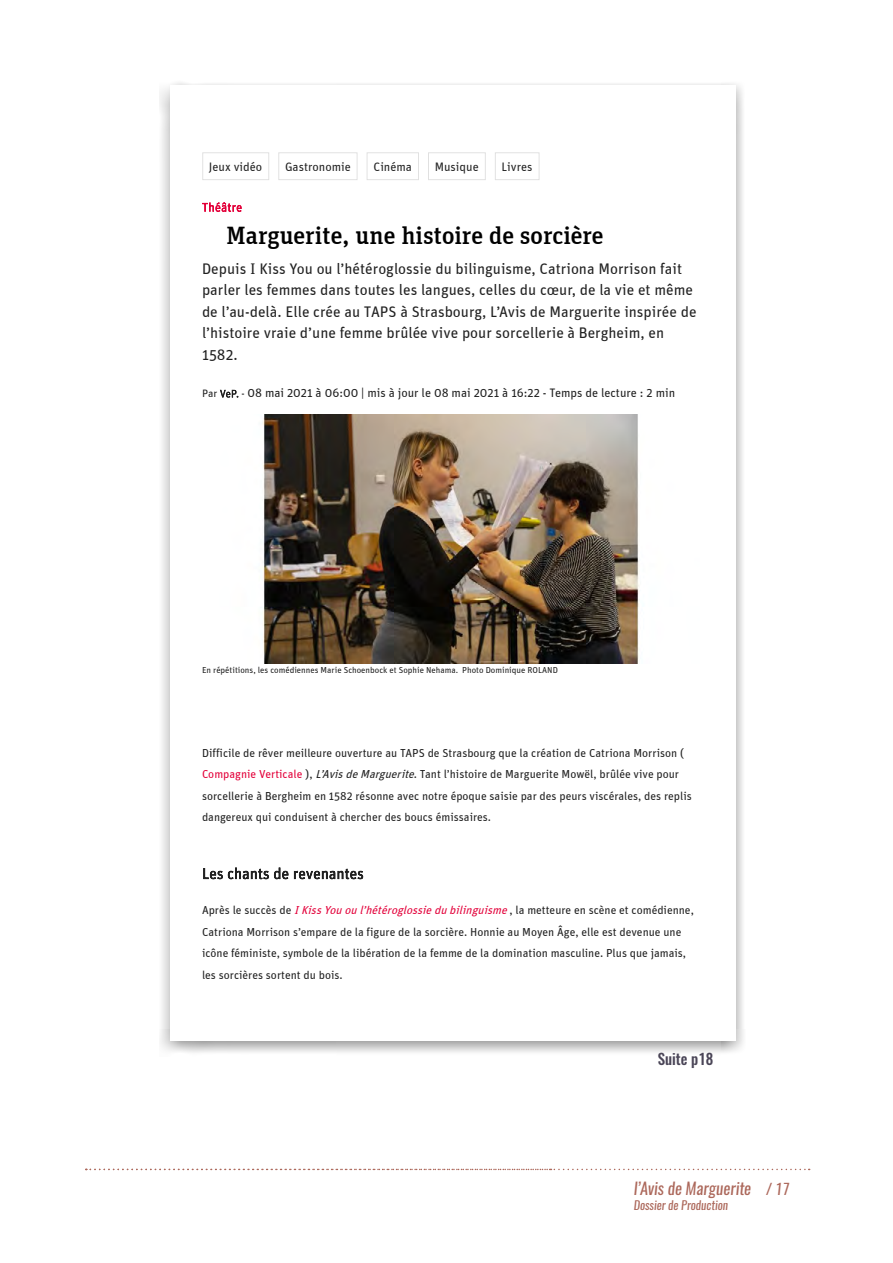
<style>
.page{position:relative;width:893px;height:1263px;background:#fff}
.page>*{position:absolute;margin:0;border:0;box-sizing:border-box;transform-origin:0 0}
.t1{font:500 24.6px "Unit Slab OT";color:#000}
.t2{font:italic 16.5px "Oswald";color:#ac685b}
.t3{font:15.3px/21.5px "Unit OT";color:#212121}
.t4{font:500 15px "Oswald";color:#4a4557}
.t5{font:12.3px "Unit OT";color:#202020}
.t6{font:12.3px "Unit OT";color:rgb(0 0 0/.87)}
.t7{font:italic 12px "Oswald";color:#ac685b}
.t8{font:11.55px/21.5px "Unit OT";color:#212121}
.t9{font:8.7px "Unit OT";color:#202020}
.s1{font-size:10.8px}
.s2{font-size:10.8px;color:rgb(0 0 0/0)}
.s3{color:#e3013a}
.s4{font-style:italic}
.s5{font-style:italic;color:#e3013a}
.s6{font-size:15px}
</style>
<div class="page">
<div style="left:159px;top:80px;width:587px;height:977px;background:#000;opacity:.39"></div>
<div style="left:170px;top:86px;width:565px;height:954px;background:#fff"></div>
<svg style="left:202px;top:202px;width:40px;height:10px"></svg>
<svg style="left:220px;top:390px;width:18px;height:8px"></svg>
<img style="left:262px;top:414px;width:377px;height:249px">
<svg style="left:203px;top:867px;width:160px;height:12px"></svg>
<svg style="left:86px;top:1169px;width:724px;height:1px"></svg>
<p class="t6" style="left:209px;top:159px;width:55px">Jeux vidéo</p>
<p class="t6" style="left:285px;top:159px;width:67px">Gastronomie</p>
<p class="t6" style="left:374px;top:159px;width:40px">Cinéma</p>
<p class="t6" style="left:435px;top:159px;width:45px">Musique</p>
<p class="t6" style="left:501px;top:159px;width:33px">Livres</p>
<h1 class="t1" style="left:227px;top:221px;width:379px">Marguerite, une histoire de sorcière</h1>
<p class="t3" style="left:202px;top:257px;width:496px">Depuis I Kiss You ou l’hétéroglossie du bilinguisme, Catriona Morrison fait parler les femmes dans toutes les langues, celles du cœur, de la vie et même de l’au-delà. Elle crée au TAPS à Strasbourg, L’Avis de Marguerite inspirée de l’histoire vraie d’une femme brûlée vive pour sorcellerie à Bergheim, en 1582.</p>
<p class="t5" style="left:202px;top:386px;width:475px"><span class="s1">Par</span> <span class="s2">VeP.</span> <span class="s1">-</span> 08 mai 2021 à 06:00 | mis à jour le 08 mai 2021 à 16:22 - Temps de lecture : 2 min</p>
<p class="t9" style="left:202px;top:665px;width:357px">En répétitions, les comédiennes Marie Schoenbock et Sophie Nehama. Photo Dominique ROLAND</p>
<p class="t8" style="left:202px;top:742px;width:491px">Difficile de rêver meilleure ouverture au TAPS de Strasbourg que la création de Catriona Morrison ( <span class="s3">Compagnie Verticale</span> ), <span class="s4">L’AvisdeMarguerite</span>. Tant l’histoire de Marguerite Mowël, brûlée vive pour sorcellerie à Bergheim en 1582 résonne avec notre époque saisie par des peurs viscérales, des replis dangereux qui conduisent à chercher des boucs émissaires.</p>
<p class="t8" style="left:202px;top:899px;width:493px">Après le succès de <span class="s5">IKissYououl’hétéroglossiedubilinguisme</span>, la metteure en scène et comédienne, Catriona Morrison s’empare de la figure de la sorcière. Honnie au Moyen Âge, elle est devenue une icône féministe, symbole de la libération de la femme de la domination masculine. Plus que jamais, les sorcières sortent du bois.</p>
<p class="t4" style="left:658px;top:1048px;width:57px">Suite p18</p>
<h2 class="t2" style="left:634px;top:1177px;width:158px">l’Avis de Marguerite <span class="s6">/ 17</span></h2>
<p class="t7" style="left:634px;top:1196px;width:96px">Dossier de Production</p>
</div>
